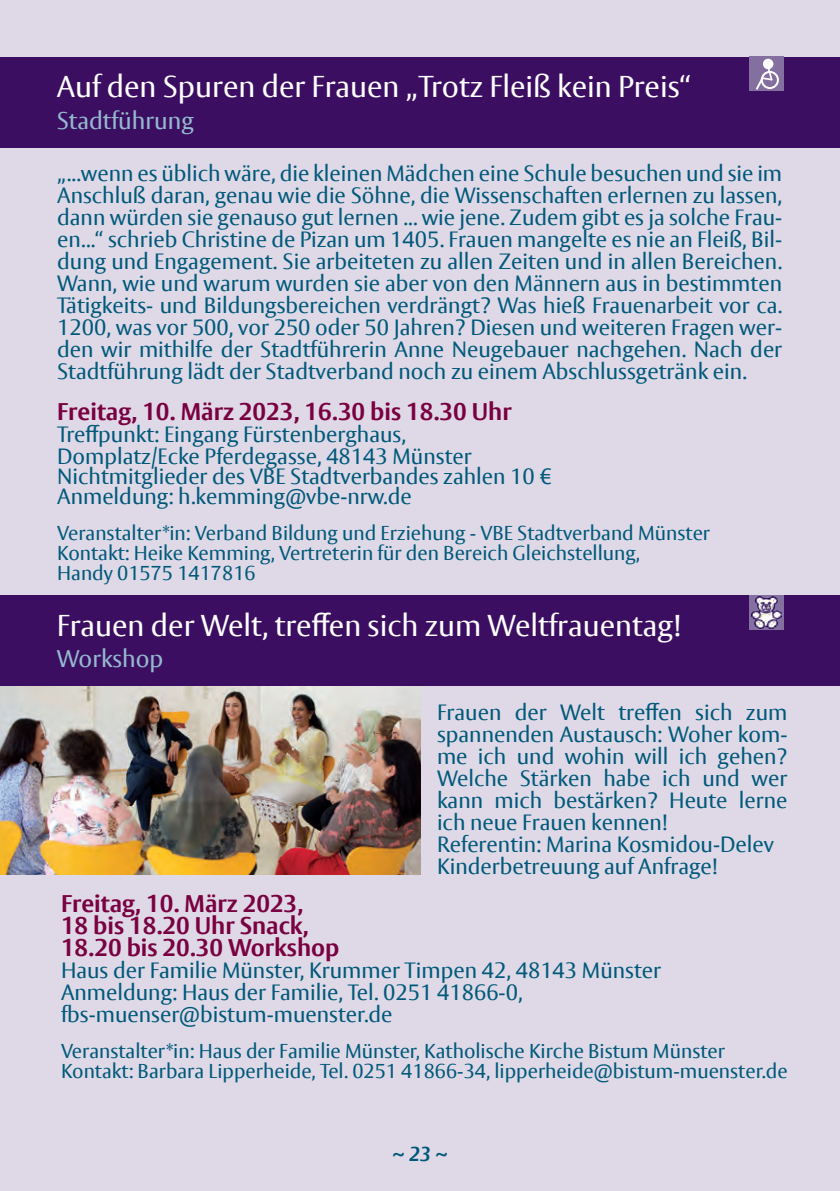
<style>
.page{position:relative;width:840px;height:1191px;background:#fff}
.page>*{position:absolute;margin:0;border:0;box-sizing:border-box;transform-origin:0 0}
.t1{font:30px "Vesta Pro";color:#fff}
.t2{font:700 24px "Vesta Pro";color:#7a0141}
.t3{font:24px "Vesta Pro";color:#95bace}
.t4{font:22px/22px "Vesta Pro";color:#00597a;text-align:justify}
.t5{font:20px "Vesta Pro";color:#00597a}
.t6{font:italic 700 20px "Vesta Pro";color:#00597a}
</style>
<div class="page">
<div style="left:0;top:0;width:839px;height:1191px;background:#dfd9e7"></div>
<div style="left:0;top:57px;width:839px;height:90px;background:#3b0e62"></div>
<div style="left:748px;top:57px;width:34px;height:34px;background:#836fa0"></div>
<div style="left:760px;top:71px;width:18px;height:18px;border:2px solid #fff;border-radius:50%"></div>
<div style="left:762px;top:59px;width:11px;height:10px;background:#fff;border-radius:50%"></div>
<svg style="left:755px;top:67px;width:17px;height:23px"></svg>
<img style="left:0;top:686px;width:420px;height:189px">
<div style="left:0;top:595px;width:839px;height:91px;background:#3b0e62"></div>
<svg style="left:749px;top:595px;width:33px;height:34px"></svg>
<div style="left:749px;top:596px;width:32px;height:32px;background:#836fa0"></div>
<img style="left:751px;top:597px;width:29px;height:31px">
<p class="t1" style="left:57px;top:68px;width:636px">Auf den Spuren der Frauen „Trotz Fleiß kein Preis“</p>
<p class="t3" style="left:57px;top:106px;width:138px">Stadtführung</p>
<p class="t4" style="left:57px;top:162px;width:726px">„...wenn es üblich wäre, die kleinen Mädchen eine Schule besuchen und sie im Anschluß daran, genau wie die Söhne, die Wissenschaften erlernen zu lassen, dann würden sie genauso gut lernen ... wie jene. Zudem gibt es ja solche Frau&shy;en...“ schrieb Christine de Pizan um 1405. Frauen mangelte es nie an Fleiß, Bil&shy;dung und Engagement. Sie arbeiteten zu allen Zeiten und in allen Bereichen.<br>Wann, wie und warum wurden sie aber von den Männern aus in bestimmten Tätigkeits- und Bildungsbereichen verdrängt? Was hieß Frauenarbeit vor ca.<br>1200, was vor 500, vor 250 oder 50 Jahren? Diesen und weiteren Fragen wer&shy;den wir mithilfe der Stadtführerin Anne Neugebauer nachgehen. Nach der Stadtführung lädt der Stadtverband noch zu einem Abschlussgetränk ein.</p>
<p class="t2" style="left:57px;top:396px;width:456px">Freitag, 10. März 2023, 16.30 bis 18.30 Uhr</p>
<p class="t4" style="left:57px;top:422px;width:350px">Treffpunkt: Eingang Fürstenberghaus,</p>
<p class="t4" style="left:57px;top:444px;width:416px">Domplatz/Ecke Pferdegasse, 48143 Münster</p>
<p class="t4" style="left:57px;top:464px;width:496px">Nichtmitglieder des VBE Stadtverbandes zahlen 10 €</p>
<p class="t4" style="left:57px;top:484px;width:356px">Anmeldung: h.kemming@vbe-nrw.de</p>
<p class="t5" style="left:57px;top:520px;width:654px">Veranstalter*in: Verband Bildung und Erziehung - VBE Stadtverband Münster</p>
<p class="t5" style="left:57px;top:540px;width:584px">Kontakt: Heike Kemming, Vertreterin für den Bereich Gleichstellung,</p>
<p class="t5" style="left:57px;top:560px;width:200px">Handy 01575 1417816</p>
<p class="t1" style="left:57px;top:607px;width:626px">Frauen der Welt, treffen sich zum Weltfrauentag!</p>
<p class="t3" style="left:57px;top:644px;width:108px">Workshop</p>
<p class="t4" style="left:437px;top:701px;width:352px">Frauen der Welt treffen sich zum spannenden Austausch: Woher kom&shy;me ich und wohin will ich gehen?<br>Welche Stärken habe ich und wer kann mich bestärken? Heute lerne ich neue Frauen kennen!</p>
<p class="t4" style="left:437px;top:833px;width:338px">Referentin: Marina Kosmidou-Delev</p>
<p class="t4" style="left:437px;top:855px;width:282px">Kinderbetreuung auf Anfrage!</p>
<p class="t2" style="left:61px;top:889px;width:244px">Freitag, 10. März 2023,</p>
<p class="t2" style="left:61px;top:911px;width:249px">18 bis 18.20 Uhr Snack,</p>
<p class="t2" style="left:61px;top:933px;width:280px">18.20 bis 20.30 Workshop</p>
<p class="t4" style="left:61px;top:959px;width:601px">Haus der Familie Münster, Krummer Timpen 42, 48143 Münster</p>
<p class="t4" style="left:61px;top:981px;width:463px">Anmeldung: Haus der Familie, Tel. 0251 41866-0,</p>
<p class="t4" style="left:61px;top:1003px;width:333px">fbs-muenser@bistum-muenster.de</p>
<p class="t5" style="left:61px;top:1039px;width:665px">Veranstalter*in: Haus der Familie Münster, Katholische Kirche Bistum Münster</p>
<p class="t5" style="left:61px;top:1059px;width:727px">Kontakt: Barbara Lipperheide, Tel. 0251 41866-34, lipperheide@bistum-muenster.de</p>
<p class="t6" style="left:392px;top:1141px;width:57px">~ 23 ~</p>
</div>
